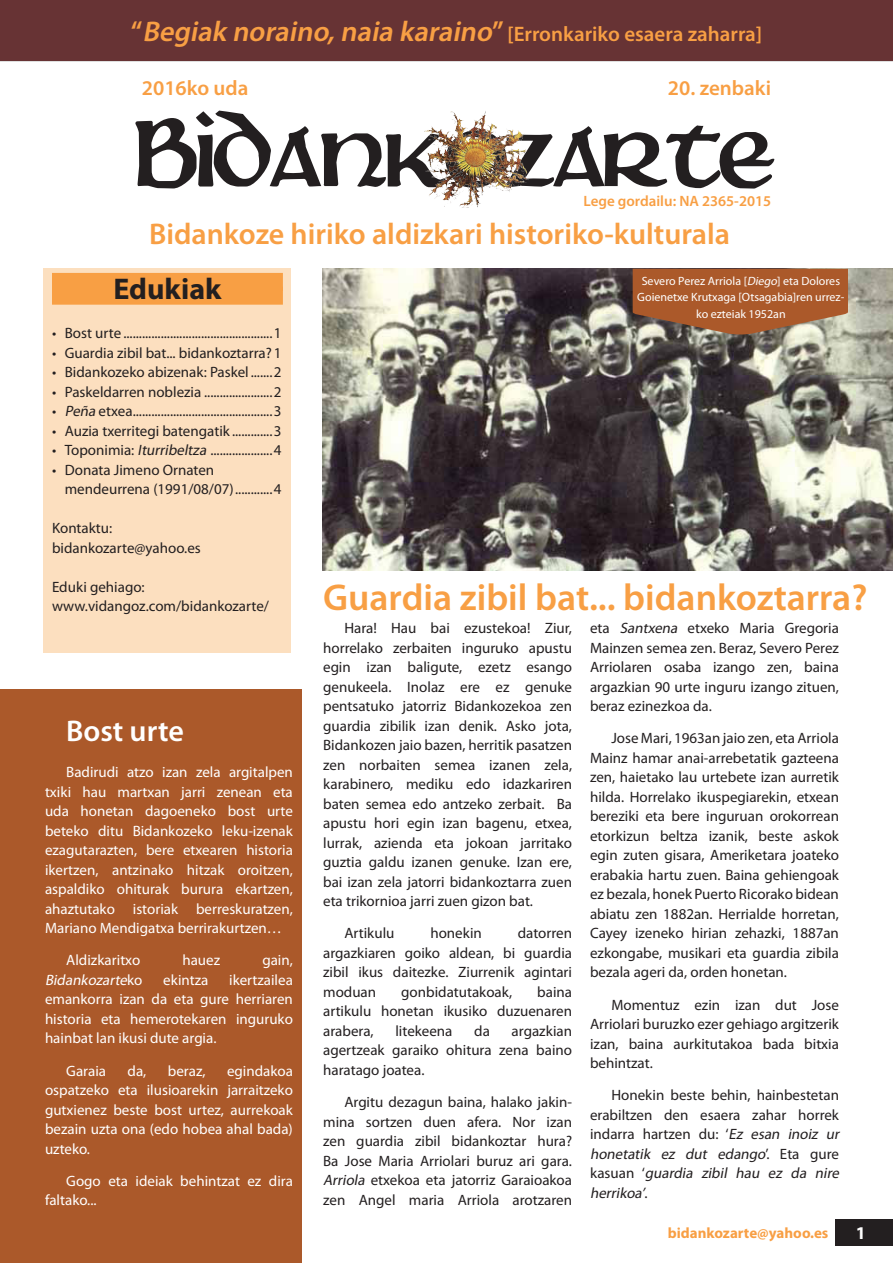
<style>
.page{position:relative;width:893px;height:1263px;background:#fff}
.page>*{position:absolute;margin:0;border:0;box-sizing:border-box;transform-origin:0 0}
.t1{font:114px "Martel";letter-spacing:-.03em;color:#231f20}
.Head_1{font:600 37.5px "Myriad Pro";color:#f89f44}
.Tagline{font:600 30px "Myriad Pro";color:#f89f44}
.Head_2_reverse{font:600 30px "Myriad Pro";color:#fff}
.Body{font:700 30px "Myriad Pro";color:#231f20}
.News_title_flash{font:600 21px "Myriad Pro";color:#f89f44}
.t2{font:700 18px "Myriad Pro";color:#fff}
.Body-2{font:15px/19.5px "Myriad Pro";color:#231f20;text-align:justify}
.Body-3{font:15px/19.5px "Myriad Pro";color:#fff;text-align:justify}
.TOC_bullets{font:15px "Myriad Pro";color:#231f20}
.t3{font:600 15px "Myriad Pro";color:#f89f44}
.t4{font:700 15px "Myriad Pro";color:#f89f44}
.Body-4{font:italic 15px "Myriad Pro";color:#fff}
.t5{font:12px/16.5px "Myriad Pro";color:#fff;text-align:center}
.s1{font-size:28.5px}
.s2{font-style:italic;font-size:28.5px}
.s3{font-style:italic}
.s4{font-style:normal}
</style>
<div class="page">
<img style="left:323px;top:269px;width:570px;height:301px">
<div style="left:0;top:690px;width:302px;height:573px;background:#ab592a"></div>
<div style="left:44px;top:268px;width:247px;height:385px;background:#fcdfbf"></div>
<div style="left:52px;top:273px;width:231px;height:18px;background:#f89f44"></div>
<div style="left:52px;top:287px;width:231px;height:18px;background:#f89f44"></div>
<div style="left:0;top:0;width:893px;height:61px;background:#673334"></div>
<div style="left:835px;top:1219px;width:58px;height:26px;background:#231f20"></div>
<img style="left:424px;top:111px;width:105px;height:97px">
<svg style="left:633px;top:269px;width:215px;height:65px;background:#a96338"></svg>
<p class="News_title_flash" style="left:131px;top:20px;width:633px"><span class="s1">“</span><span class="s2">Begiak noraino,naia karaino</span><span class="s1">”</span> [Erronkariko esaera zaharra]</p>
<p class="News_title_flash" style="left:142px;top:74px;width:108px">2016ko uda</p>
<p class="News_title_flash" style="left:668px;top:74px;width:105px">20. zenbaki</p>
<p class="t1" style="left:135px;top:94px;width:642px">Bidankozarte</p>
<p class="t3" style="left:583px;top:192px;width:189px">Lege gordailu: NA 2365-2015</p>
<p class="Tagline" style="left:149px;top:215px;width:582px">Bidankoze hiriko aldizkari historiko-kulturala</p>
<p class="Body" style="left:113px;top:270px;width:110px">Edukiak</p>
<p class="Body-2" style="left:52px;top:323px;width:231px">• Bost urte ................................................1</p>
<p class="Body-2" style="left:52px;top:343px;width:231px">• Guardia zibil bat... bidankoztarra? 1</p>
<p class="Body-2" style="left:52px;top:362px;width:231px">• Bidankozeko abizenak: Paskel .......2</p>
<p class="Body-2" style="left:52px;top:382px;width:231px">• Paskeldarren noblezia ......................2</p>
<p class="Body-2" style="left:52px;top:401px;width:231px">• <span class="s3">Peña</span> etxea.............................................3</p>
<p class="Body-2" style="left:52px;top:421px;width:231px">• Auzia txerritegi batengatik .............3</p>
<p class="Body-2" style="left:52px;top:440px;width:231px">• Toponimia: <span class="s3">Iturribeltza</span> ....................4</p>
<p class="Body-2" style="left:65px;top:460px;width:218px;text-indent:-13px">• Donata Jimeno Ornaten mendeurrena (1991/08/07)............4</p>
<p class="TOC_bullets" style="left:52px;top:519px;width:62px">Kontaktu:</p>
<p class="TOC_bullets" style="left:52px;top:539px;width:150px">bidankozarte@yahoo.es</p>
<p class="TOC_bullets" style="left:52px;top:578px;width:94px">Eduki gehiago:</p>
<p class="TOC_bullets" style="left:52px;top:597px;width:218px">www.vidangoz.com/bidankozarte/</p>
<p class="Head_2_reverse" style="left:66px;top:712px;width:119px">Bost urte</p>
<p class="Body-3" style="left:45px;top:762px;width:249px;text-indent:21px">Badirudi atzo izan zela argitalpen txiki hau martxan jarri zenean eta uda honetan dagoeneko bost urte beteko ditu Bidankozeko leku-izenak ezagutarazten, bere etxearen historia ikertzen, antzinako hitzak oroitzen, aspaldiko ohiturak burura ekartzen, ahaztutako istoriak berreskuratzen, Mariano Mendigatxa berrirakurtzen…</p>
<p class="Body-3" style="left:66px;top:950px;width:75px">Aldizkaritxo</p>
<p class="Body-3" style="left:182px;top:950px;width:39px">hauez</p>
<p class="Body-3" style="left:262px;top:950px;width:32px">gain,</p>
<p class="Body-4" style="left:45px;top:971px;width:99px">Bidankozarte<span class="s4">k o</span></p>
<p class="Body-3" style="left:163px;top:970px;width:47px">ekintza</p>
<p class="Body-3" style="left:45px;top:970px;width:249px;text-indent:184px">ikertzailea emankorra izan da eta gure herriaren historia eta hemerotekaren inguruko hainbat lan ikusi dute argia.</p>
<p class="Body-3" style="left:66px;top:1061px;width:41px">Garaia</p>
<p class="Body-3" style="left:128px;top:1061px;width:20px">da,</p>
<p class="Body-3" style="left:168px;top:1061px;width:39px">beraz,</p>
<p class="Body-3" style="left:45px;top:1061px;width:249px;text-indent:182px">egindakoa ospatzeko eta ilusioarekin jarraitzeko gutxienez beste bost urtez, aurrekoak bezain uzta ona (edo hobea ahal bada) uzteko.</p>
<p class="Body-3" style="left:45px;top:1171px;width:249px;text-indent:21px">Gogo eta ideiak behintzat ez dira faltako...</p>
<p class="t5" style="left:637px;top:272px;width:209px">Severo Perez Arriola [<span class="s3">Diego</span>] eta Dolores<br>Goienetxe Krutxaga [Otsagabia]ren urrez&shy;ko ezteiak 1952an</p>
<p class="Head_1" style="left:323px;top:573px;width:546px">Guardia zibil bat... bidankoztarra?</p>
<p class="Body-2" style="left:323px;top:618px;width:250px;text-indent:21px">Hara! Hau bai ezustekoa! Ziur, horrelako zerbaiten inguruko apustu egin izan baligute, ezetz esango genukeela. Inolaz ere ez genuke pentsatuko jatorriz Bidankozekoa zen guardia zibilik izan denik. Asko jota, Bidankozen jaio bazen, herritik pasatzen zen norbaiten semea izanen zela, karabinero, mediku edo idazkariren baten semea edo antzeko zerbait. Ba apustu hori egin izan bagenu, etxea, lurrak, azienda eta jokoan jarritako guztia galdu izanen genuke. Izan ere, bai izan zela jatorri bidankoztarra zuen eta trikornioa jarri zuen gizon bat.</p>
<p class="Body-2" style="left:344px;top:923px;width:52px">Artikulu</p>
<p class="Body-2" style="left:430px;top:923px;width:53px">honekin</p>
<p class="Body-2" style="left:323px;top:923px;width:250px;text-indent:195px">datorren argazkiaren goiko aldean, bi guardia zibil ikus daitezke. Ziurrenik agintari moduan</p>
<p class="Body-2" style="left:323px;top:982px;width:250px;text-indent:214px">baina artikulu honetan ikusiko duzuenaren arabera,</p>
<p class="Body-2" style="left:401px;top:982px;width:112px">gonbidatutakoak,</p>
<p class="Body-2" style="left:323px;top:1021px;width:250px;text-indent:188px">argazkian agertzeak garaiko ohitura zena baino haratago joatea.</p>
<p class="Body-2" style="left:323px;top:1092px;width:250px;text-indent:21px">Argitu dezagun baina, halako jakin&shy;mina sortzen duen afera. Nor izan zen guardia zibil bidankoztar hura?<br>Ba Jose Maria Arriolari buruz ari gara.<br><span class="s3">Arriola</span> etxekoa eta jatorriz Garaioakoa zen Angel maria Arriola arotzaren</p>
<p class="Body-2" style="left:395px;top:1021px;width:59px">litekeena</p>
<p class="Body-2" style="left:474px;top:1021px;width:17px">da</p>
<p class="Body-2" style="left:590px;top:618px;width:250px">eta <span class="s3">Santxena</span> etxeko Maria Gregoria Mainzen semea zen. Beraz, Severo Perez Arriolaren osaba izango zen, baina argazkian 90 urte inguru izango zituen, beraz ezinezkoa da.</p>
<p class="Body-2" style="left:590px;top:728px;width:250px;text-indent:21px">Jose Mari, 1963an jaio zen, eta Arriola Mainz hamar anai-arrebetatik gazteena zen, haietako lau urtebete izan aurretik hilda. Horrelako ikuspegiarekin, etxean bereziki eta bere inguruan orokorrean etorkizun beltza izanik, beste askok egin zuten gisara, Ameriketara joateko erabakia hartu zuen. Baina gehiengoak ez bezala, honek Puerto Ricorako bidean abiatu zen 1882an. Herrialde horretan, Cayey izeneko hirian zehazki, 1887an ezkongabe, musikari eta guardia zibila bezala ageri da, orden honetan.</p>
<p class="Body-2" style="left:590px;top:995px;width:250px;text-indent:21px">Momentuz ezin izan dut Jose Arriolari buruzko ezer gehiago argitzerik izan, baina aurkitutakoa bada bitxia behintzat.</p>
<p class="Body-2" style="left:590px;top:1085px;width:254px;text-align:left;text-indent:21px">Honekin beste behin, hainbestetan erabiltzen den esaera zahar horrek indarra hartzen du: ‘<span class="s3">Ez esan inoiz ur honetatik ez dut edango</span>’. E t a g u r e ka s u a n ‘<span class="s3">guardia zibil hau ez da nire herrikoa’</span>.</p>
<p class="t4" style="left:668px;top:1223px;width:162px">bidankozarte@yahoo.es</p>
<p class="t2" style="left:856px;top:1221px;width:11px">1</p>
</div>
